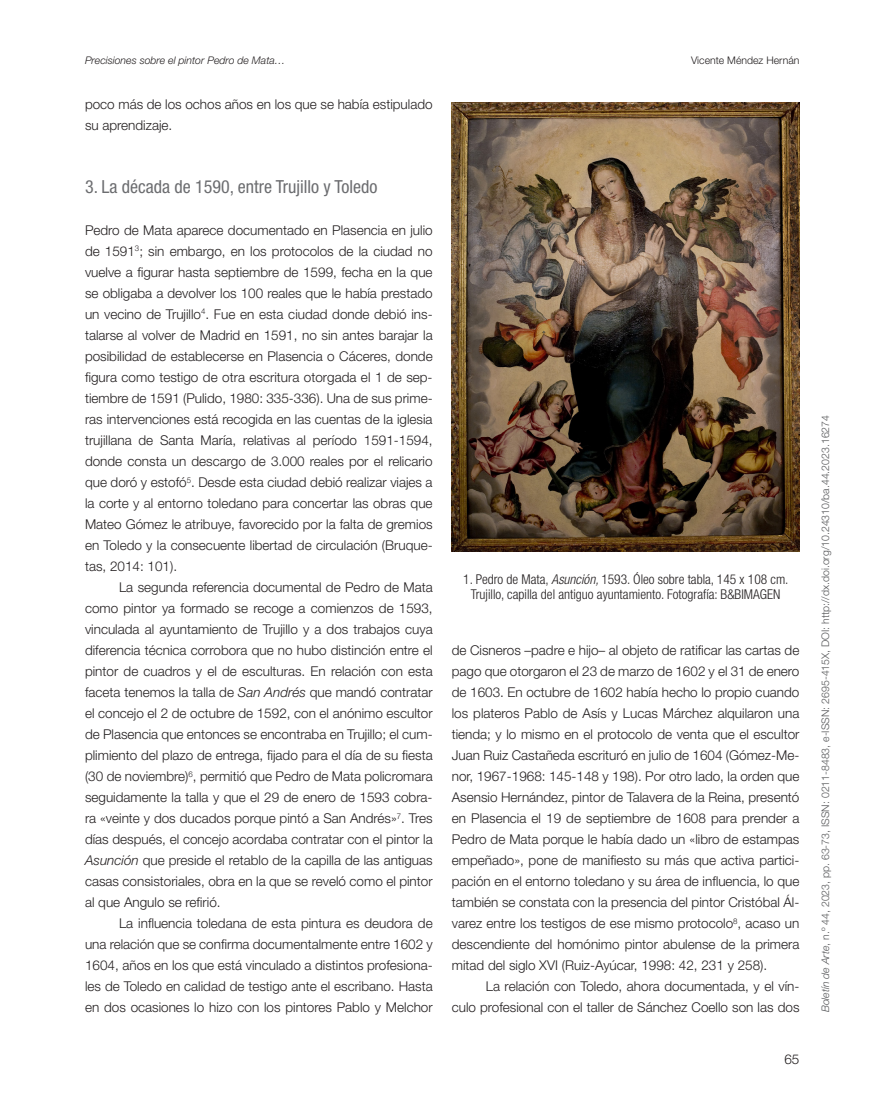
<style>
.page{position:relative;width:893px;height:1106px;background:#fff}
.page>*{position:absolute;margin:0;border:0;box-sizing:border-box;transform-origin:0 0}
.t1{font:condensed 18px "Helvetica Neue LT Std";color:#6c6d70}
.t2{font:300 13.5px/21px "Helvetica Neue LT Std";color:#231f20;text-align:justify}
.t3{font:300 condensed 13.5px/15px "Helvetica Neue LT Std";color:#231f20;text-align:center}
.t4{font:300 10.5px "Helvetica Neue LT Std";color:#57585a}
.t5{font:italic 300 10.5px "Helvetica Neue LT Std";color:#231f20}
.t6{font:300 10.5px "Helvetica Neue LT Std";color:#231f20}
.s1{font-style:italic}
</style>
<div class="page">
<img style="left:452px;top:102px;width:347px;height:449px">
<p class="t5" style="left:85px;top:54px;width:202px">Precisiones sobre el pintor Pedro de Mata…</p>
<p class="t6" style="left:691px;top:54px;width:110px">Vicente Méndez Hernán</p>
<p class="t2" style="left:85px;top:93px;width:349px">poco más de los ochos años en los que se había estipulado su aprendizaje.</p>
<h1 class="t1" style="left:85px;top:176px;width:294px">3. La década de 1590, entre Trujillo y Toledo</h1>
<p class="t2" style="left:85px;top:219px;width:349px">Pedro de Mata aparece documentado en Plasencia en julio de 1591<sup>3</sup>; sin embargo, en los protocolos de la ciudad no vuelve a figurar hasta septiembre de 1599, fecha en la que se obligaba a devolver los 100 reales que le había prestado un vecino de Trujillo<sup>4</sup>. Fue en esta ciudad donde debió ins&shy;talarse al volver de Madrid en 1591, no sin antes barajar la posibilidad de establecerse en Plasencia o Cáceres, donde figura como testigo de otra escritura otorgada el 1 de sep&shy;tiembre de 1591 (Pulido, 1980: 335-336). Una de sus prime&shy;ras intervenciones está recogida en las cuentas de la iglesia trujillana de Santa María, relativas al período 1591-1594, donde consta un descargo de 3.000 reales por el relicario que doró y estofó<sup>5</sup>. Desde esta ciudad debió realizar viajes a la corte y al entorno toledano para concertar las obras que Mateo Gómez le atribuye, favorecido por la falta de gremios en Toledo y la consecuente libertad de circulación (Bruque&shy;tas, 2014: 101).</p>
<p class="t2" style="left:85px;top:576px;width:349px;text-indent:34px">La segunda referencia documental de Pedro de Mata como pintor ya formado se recoge a comienzos de 1593, vinculada al ayuntamiento de Trujillo y a dos trabajos cuya diferencia técnica corrobora que no hubo distinción entre el pintor de cuadros y el de esculturas. En relación con esta faceta tenemos la talla de <span class="s1">San Andrés</span> que mandó contratar el concejo el 2 de octubre de 1592, con el anónimo escultor de Plasencia que entonces se encontraba en Trujillo; el cum&shy;plimiento del plazo de entrega, fijado para el día de su fiesta (30 de noviembre)<sup>6</sup>, permitió que Pedro de Mata policromara seguidamente la talla y que el 29 de enero de 1593 cobra&shy;ra «veinte y dos ducados porque pintó a San Andrés»<sup>7</sup>. Tres días después, el concejo acordaba contratar con el pintor la <span class="s1">Asunción</span> que preside el retablo de la capilla de las antiguas casas consistoriales, obra en la que se reveló como el pintor al que Angulo se refirió.</p>
<p class="t2" style="left:85px;top:912px;width:349px;text-indent:34px">La influencia toledana de esta pintura es deudora de una relación que se confirma documentalmente entre 1602 y 1604, años en los que está vinculado a distintos profesiona&shy;les de Toledo en calidad de testigo ante el escribano. Hasta en dos ocasiones lo hizo con los pintores Pablo y Melchor</p>
<p class="t3" style="left:463px;top:571px;width:327px">1. Pedro de Mata, <span class="s1">Asunción,</span> 1593. Óleo sobre tabla, 145 x 108 cm.<br>Trujillo, capilla del antiguo ayuntamiento. Fotografía: B&amp;BIMAGEN</p>
<p class="t2" style="left:452px;top:639px;width:349px">de Cisneros –padre e hijo– al objeto de ratificar las cartas de pago que otorgaron el 23 de marzo de 1602 y el 31 de enero de 1603. En octubre de 1602 había hecho lo propio cuando los plateros Pablo de Asís y Lucas Márchez alquilaron una tienda; y lo mismo en el protocolo de venta que el escultor Juan Ruiz Castañeda escrituró en julio de 1604 (Gómez-Me&shy;nor, 1967-1968: 145-148 y 198). Por otro lado, la orden que Asensio Hernández, pintor de Talavera de la Reina, presentó en Plasencia el 19 de septiembre de 1608 para prender a Pedro de Mata porque le había dado un «libro de estampas empeñado», pone de manifiesto su más que activa partici&shy;pación en el entorno toledano y su área de influencia, lo que también se constata con la presencia del pintor Cristóbal Ál&shy;varez entre los testigos de ese mismo protocolo<sup>8</sup>, acaso un descendiente del homónimo pintor abulense de la primera mitad del siglo XVI (Ruiz-Ayúcar, 1998: 42, 231 y 258).</p>
<p class="t2" style="left:452px;top:975px;width:349px;text-align:right">La relación con Toledo, ahora documentada, y el vín-<br>culo profesional con el taller de Sánchez Coello son las dos</p>
<p class="t2" style="left:784px;top:1048px;width:17px">65</p>
<p class="t4" style="left:819px;top:1012px;width:599px;rotate:-90deg"><span class="s1">Boletín de Arte</span>, n.º 44, 2023, pp. 63-73, ISSN: 0211-8483, e-ISSN: 2695-415X, DOI: http://dx.doi.org/10.24310/ba.44.2023.16274</p>
</div>
